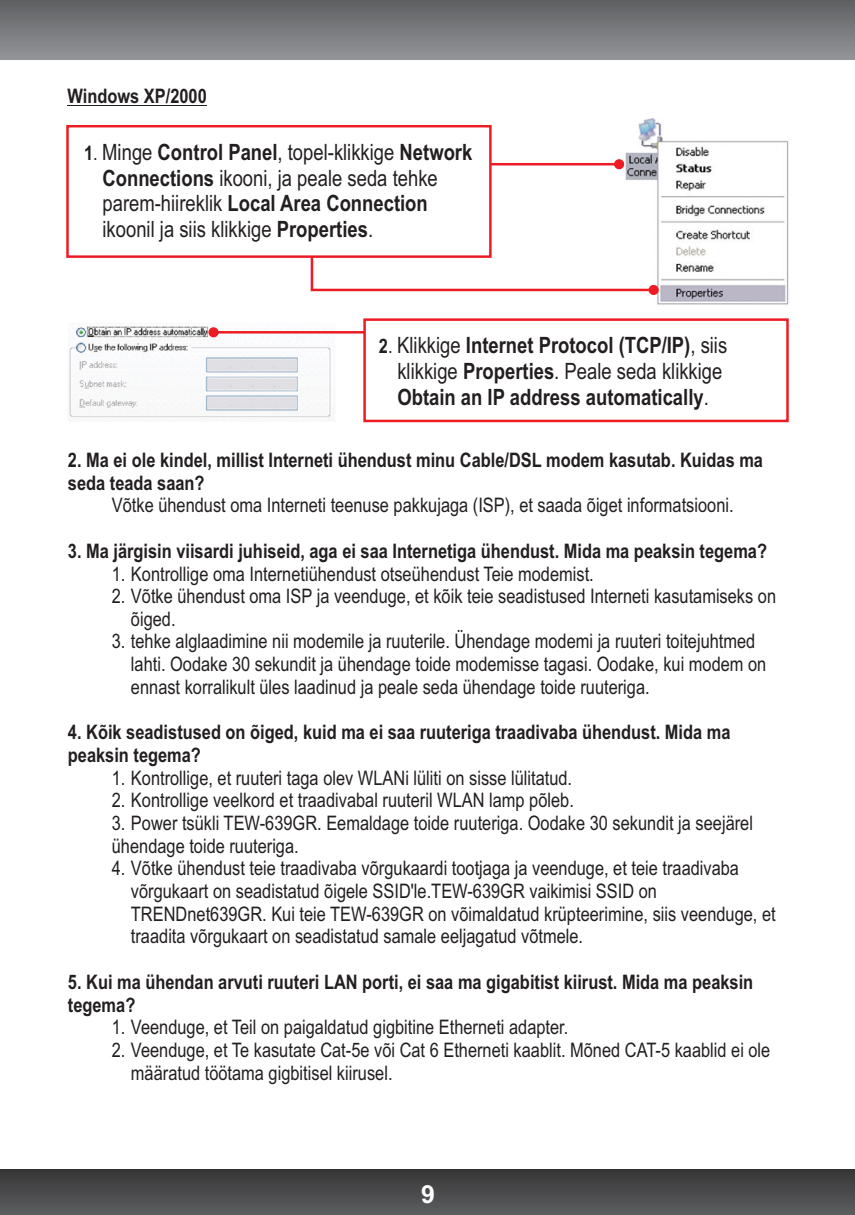
<style>
.page{position:relative;width:855px;height:1215px;background:#fff}
.page>*{position:absolute;margin:0;border:0;box-sizing:border-box;transform-origin:0 0}
.t1{font:700 25px "Arial";color:#fff}
.t2{font:22.5px/25.8px "Arial Narrow";color:#231f20}
.t3{font:700 22.5px/25.8px "Arial Narrow";color:#231f20}
.t4{font:20px/22.8px "Arial Narrow";color:#231f20}
.t5{font:700 20px/22.8px "Arial Narrow";color:#231f20}
.s1{font-weight:700;font-size:20px}
.s2{font-size:20px}
.s3{font-weight:700}
.s4{font-weight:400;font-size:20px}
.s5{font-weight:400}
</style>
<div class="page">
<div style="left:0;top:0;width:855px;height:59px;background:linear-gradient(to bottom,#5e5f62,#929497)"></div>
<div style="left:0;top:1170px;width:855px;height:45px;background:linear-gradient(to bottom,#373637,#5d5e60)"></div>
<img style="left:69px;top:326px;width:262px;height:93px">
<svg style="left:208px;top:327px;width:154px;height:10px"></svg>
<svg style="left:362px;top:318px;width:427px;height:105px"></svg>
<hr style="left:68px;top:105px;width:139px;height:1px;background:#231f20">
<img style="left:625px;top:119px;width:164px;height:186px">
<svg style="left:615px;top:159px;width:8px;height:2px"></svg>
<svg style="left:310px;top:161px;width:349px;height:134px"></svg>
<svg style="left:66px;top:125px;width:427px;height:134px"></svg>
<p class="t5" style="left:68px;top:86px;width:141px">Windows XP/2000</p>
<p class="t2" style="left:102px;top:141px;width:371px;text-indent:-18px"><span class="s1">1</span><span class="s2">.</span> Minge <span class="s3">Control Panel</span>, topel-klikkige <span class="s3">Network Connections</span> ikooni, ja peale seda tehke parem-hiireklik <span class="s3">Local Area Connection </span>ikoonil ja siis klikkige <span class="s3">Properties</span>.</p>
<p class="t3" style="left:397px;top:335px;width:331px;text-indent:-18px"><span class="s2">2</span><span class="s4">.</span> <span class="s5">Klikkige</span> Internet Protocol (TCP/IP)<span class="s5">, siis klikkige</span> Properties<span class="s5">. Peale seda klikkige<br></span>Obtain an IP address automatically<span class="s5">.</span></p>
<p class="t5" style="left:68px;top:450px;width:697px">2. Ma ei ole kindel, millist Interneti ühendust minu Cable/DSL modem kasutab. Kuidas ma seda teada saan?</p>
<p class="t4" style="left:112px;top:496px;width:623px">Võtke ühendust oma Interneti teenuse pakkujaga (ISP), et saada õiget informatsiooni.</p>
<p class="t5" style="left:68px;top:541px;width:701px">3. Ma järgisin viisardi juhiseid, aga ei saa Internetiga ühendust. Mida ma peaksin tegema?</p>
<p class="t4" style="left:112px;top:564px;width:483px">1. Kontrollige oma Internetiühendust otseühendust Teie modemist.</p>
<p class="t4" style="left:131px;top:587px;width:647px;text-indent:-19px">2. Võtke ühendust oma ISP ja veenduge, et kõik teie seadistused Interneti kasutamiseks on õiged.</p>
<p class="t4" style="left:131px;top:632px;width:637px;text-indent:-19px">3. tehke alglaadimine nii modemile ja ruuterile. Ühendage modemi ja ruuteri toitejuhtmed lahti. Oodake 30 sekundit ja ühendage toide modemisse tagasi. Oodake, kui modem on ennast korralikult üles laadinud ja peale seda ühendage toide ruuteriga.</p>
<p class="t5" style="left:68px;top:723px;width:664px">4. Kõik seadistused on õiged, kuid ma ei saa ruuteriga traadivaba ühendust. Mida ma peaksin tegema?</p>
<p class="t4" style="left:112px;top:768px;width:462px">1. Kontrollige, et ruuteri taga olev WLANi lüliti on sisse lülitatud.</p>
<p class="t4" style="left:112px;top:791px;width:464px">2. Kontrollige veelkord et traadivabal ruuteril WLAN lamp põleb.</p>
<p class="t4" style="left:112px;top:814px;width:643px">3. Power tsükli TEW-639GR. Eemaldage toide ruuteriga. Oodake 30 sekundit ja seejärel ühendage toide ruuteriga.</p>
<p class="t4" style="left:131px;top:859px;width:646px;text-indent:-19px">4. Võtke ühendust teie traadivaba võrgukaardi tootjaga ja veenduge, et teie traadivaba võrgukaart on seadistatud õigele SSID'le.TEW-639GR vaikimisi SSID on TRENDnet639GR. Kui teie TEW-639GR on võimaldatud krüpteerimine, siis veenduge, et traadita võrgukaart on seadistatud samale eeljagatud võtmele.</p>
<p class="t5" style="left:68px;top:972px;width:687px">5. Kui ma ühendan arvuti ruuteri LAN porti, ei saa ma gigabitist kiirust. Mida ma peaksin tegema?</p>
<p class="t4" style="left:112px;top:1018px;width:458px">1. Veenduge, et Teil on paigaldatud gigbitine Etherneti adapter.</p>
<p class="t4" style="left:131px;top:1040px;width:641px;text-indent:-19px">2. Veenduge, et Te kasutate Cat-5e või Cat 6 Etherneti kaablit. Mõned CAT-5 kaablid ei ole määratud töötama gigbitisel kiirusel.</p>
<p class="t1" style="left:421px;top:1185px;width:15px">9</p>
</div>
